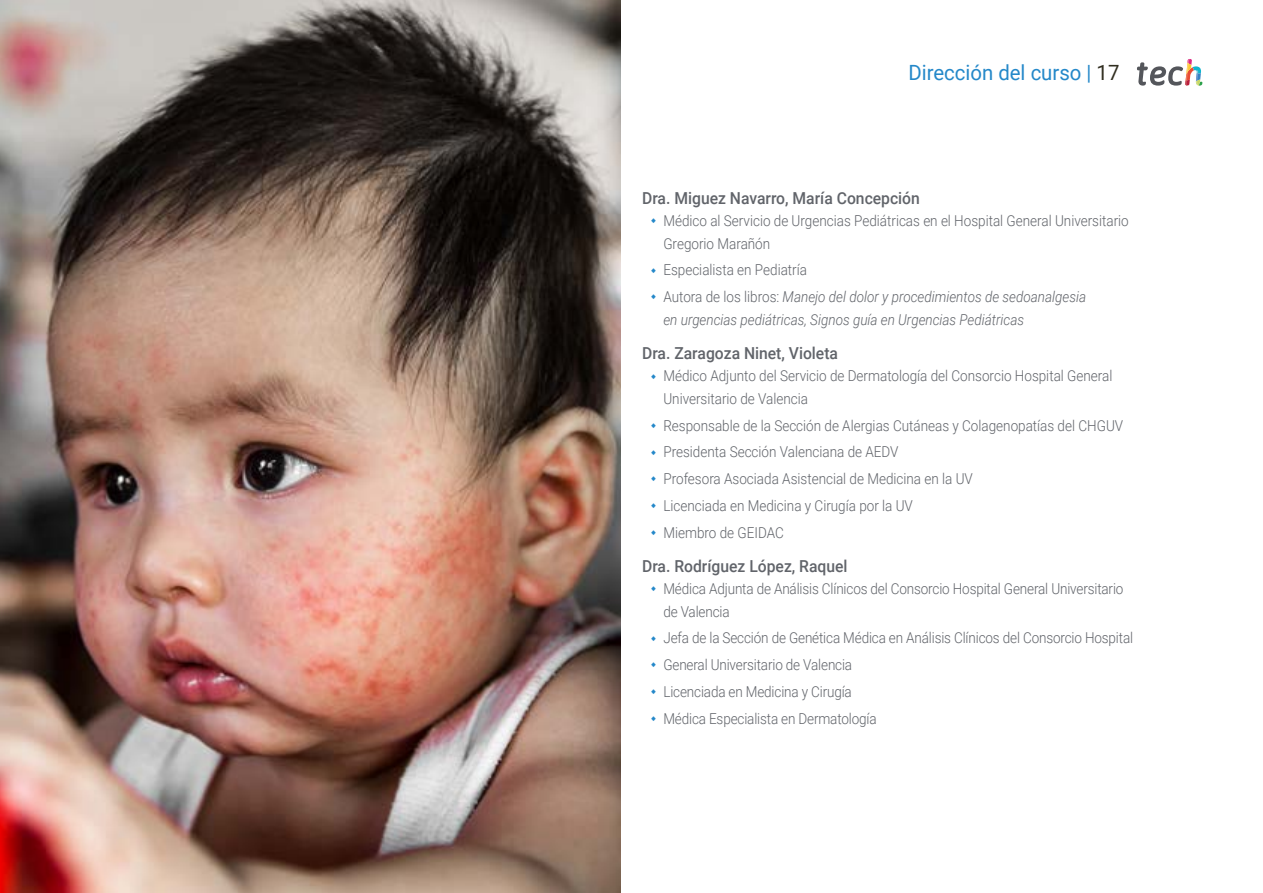
<style>
.page{position:relative;width:1263px;height:893px;background:#fff}
.page>*{position:absolute;margin:0;border:0;box-sizing:border-box;transform-origin:0 0}
.t1{font:21px "Roboto";color:#2488c9}
.t2{font:500 16.5px "Roboto";color:#61646a;scale:.95 1}
.t3{font:300 15px/26.7px "Roboto";color:#61646a;scale:.9 1}
.t4{font:italic 300 15px/26.7px "Roboto";color:#61646a;scale:.9 1}
.s1{color:#312e20}
.s2{font-style:normal}
</style>
<div class="page">
<svg style="left:1137px;top:59px;width:65px;height:27px"></svg>
<img style="left:0;top:0;width:621px;height:893px">
<h1 class="t1" style="left:908px;top:57px;width:213px">Dirección del curso | <span class="s1">17</span></h1>
<p class="t2" style="left:642px;top:186px;width:294px">Dra. Miguez Navarro, María Concepción</p>
<p class="t3" style="left:663px;top:209px;width:519px;line-height:22.5px">Médico al Servicio de Urgencias Pediátricas en el Hospital General Universitario<br>Gregorio Marañón</p>
<p class="t4" style="left:663px;top:256px;width:471px"><span class="s2">Especialista en Pediatría<br>Autora de los libros:</span> Manejo del dolor y procedimientos de sedoanalgesia</p>
<p class="t4" style="left:663px;top:305px;width:402px">en urgencias pediátricas, Signos guía en Urgencias Pediátricas</p>
<p class="t2" style="left:642px;top:341px;width:208px">Dra. Zaragoza Ninet, Violeta</p>
<p class="t3" style="left:663px;top:364px;width:500px;line-height:22.5px">Médico Adjunto del Servicio de Dermatología del Consorcio Hospital General<br>Universitario de Valencia</p>
<p class="t3" style="left:663px;top:411px;width:512px">Responsable de la Sección de Alergias Cutáneas y Colagenopatías del CHGUV Presidenta Sección Valenciana de AEDV<br>Profesora Asociada Asistencial de Medicina en la UV<br>Licenciada en Medicina y Cirugía por la UV<br>Miembro de GEIDAC</p>
<p class="t2" style="left:642px;top:554px;width:218px">Dra. Rodríguez López, Raquel</p>
<p class="t3" style="left:663px;top:577px;width:513px;line-height:22.5px">Médica Adjunta de Análisis Clínicos del Consorcio Hospital General Universitario de Valencia</p>
<p class="t3" style="left:663px;top:624px;width:523px">Jefa de la Sección de Genética Médica en Análisis Clínicos del Consorcio Hospital General Universitario de Valencia<br>Licenciada en Medicina y Cirugía<br>Médica Especialista en Dermatología</p>
</div>
